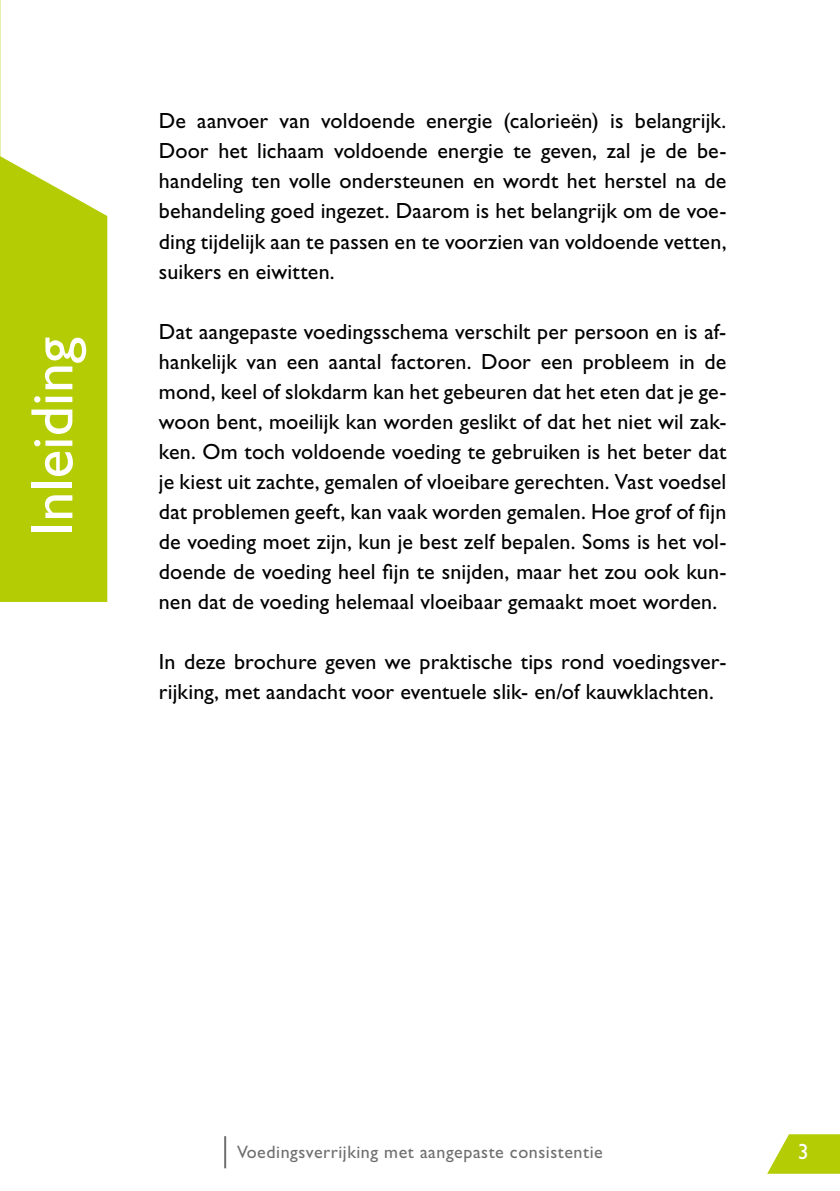
<style>
.page{position:relative;width:840px;height:1191px;background:#fff}
.page>*{position:absolute;margin:0;border:0;box-sizing:border-box;transform-origin:0 0}
.t1{font:60px "Gill Sans Std";color:#fff}
.t2{font:22px/30px "Gill Sans Std";letter-spacing:.005em;color:#000;text-align:justify}
.t3{font:22px "Gill Sans Std";color:#fff}
.t4{font:18px "Gill Sans Std";letter-spacing:.03em;color:#706f6f}
</style>
<div class="page">
<svg style="left:767px;top:1134px;width:72px;height:39px"></svg>
<hr style="left:224px;top:1136px;width:2px;height:32px;background:#706f6f">
<svg style="left:0;top:0;width:1px;height:156px"></svg>
<div style="left:0;top:156px;width:107px;height:446px;background:#b4cc04"></div>
<h1 class="t1" style="left:18px;top:536px;width:201px;rotate:-90deg">Inleiding</h1>
<p class="t2" style="left:159px;top:106px;width:568px">De aanvoer van voldoende energie (calorieën) is belangrijk.<br>Door het lichaam voldoende energie te geven, zal je de be&shy;handeling ten volle ondersteunen en wordt het herstel na de behandeling goed ingezet. Daarom is het belangrijk om de voe&shy;ding tijdelijk aan te passen en te voorzien van voldoende vetten, suikers en eiwitten.</p>
<p class="t2" style="left:159px;top:316px;width:568px">Dat aangepaste voedingsschema verschilt per persoon en is af&shy;hankelijk van een aantal factoren. Door een probleem in de mond, keel of slokdarm kan het gebeuren dat het eten dat je ge&shy;woon bent, moeilijk kan worden geslikt of dat het niet wil zak&shy;ken. Om toch voldoende voeding te gebruiken is het beter dat je kiest uit zachte, gemalen of vloeibare gerechten. Vast voedsel dat problemen geeft, kan vaak worden gemalen. Hoe grof of fijn de voeding moet zijn, kun je best zelf bepalen. Soms is het vol&shy;doende de voeding heel fijn te snijden, maar het zou ook kun&shy;nen dat de voeding helemaal vloeibaar gemaakt moet worden.</p>
<p class="t2" style="left:159px;top:646px;width:568px">In deze brochure geven we praktische tips rond voedingsver&shy;rijking, met aandacht voor eventuele slik- en/of kauwklachten.</p>
<p class="t4" style="left:237px;top:1141px;width:367px">Voedingsverrijking met aangepaste consistentie</p>
<p class="t3" style="left:797px;top:1138px;width:12px">3</p>
</div>
